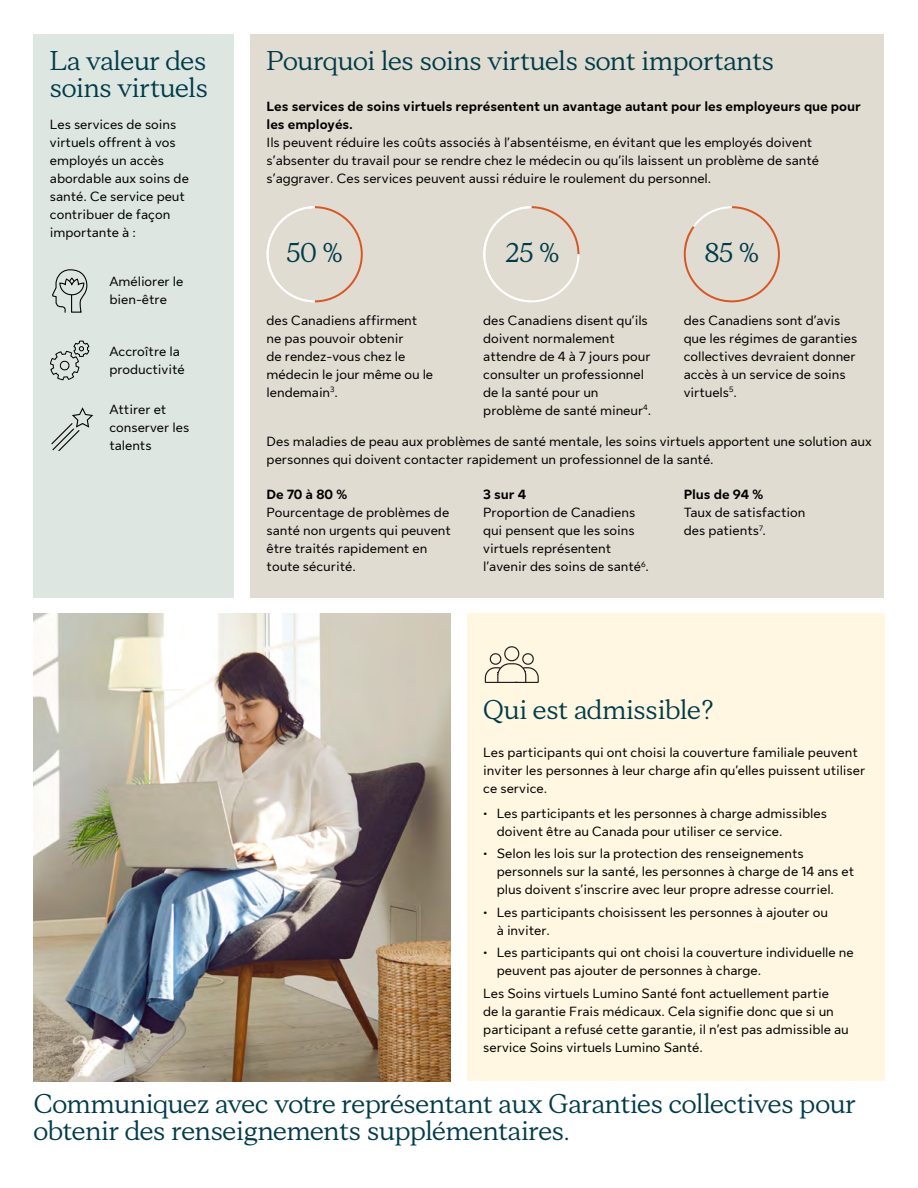
<style>
.page{position:relative;width:918px;height:1188px;background:#fff}
.page>*{position:absolute;margin:0;border:0;box-sizing:border-box;transform-origin:0 0}
.t1{font:27px/27px "Sun Life New Display";color:#003b49}
.t2{font:13.5px/18px "Sun Life New Text";color:#000}
.t3{font:700 13.5px/18px "Sun Life New Text";color:#000}
</style>
<div class="page">
<div style="left:34px;top:34px;width:200px;height:563px;background:#dee6e1"></div>
<svg style="left:52px;top:269px;width:36px;height:44px"></svg>
<div style="left:250px;top:34px;width:634px;height:563px;background:#e1dcd1"></div>
<svg style="left:50px;top:340px;width:40px;height:41px"></svg>
<svg style="left:267px;top:206px;width:96px;height:96px"></svg>
<svg style="left:51px;top:407px;width:42px;height:44px"></svg>
<svg style="left:483px;top:206px;width:96px;height:96px"></svg>
<svg style="left:684px;top:206px;width:96px;height:96px"></svg>
<div style="left:467px;top:614px;width:417px;height:467px;background:#fff7e1"></div>
<img style="left:34px;top:614px;width:417px;height:467px">
<svg style="left:485px;top:646px;width:54px;height:37px"></svg>
<h1 class="t1" style="left:50px;top:46px;width:160px">La valeur des soins virtuels</h1>
<p class="t2" style="left:50px;top:114px;width:140px">Les services de soins virtuels offrent à vos employés un accès abordable aux soins de santé. Ce service peut contribuer de façon importante à :</p>
<p class="t2" style="left:109px;top:271px;width:76px">Améliorer le bien-être</p>
<p class="t2" style="left:109px;top:342px;width:77px">Accroître la productivité</p>
<p class="t2" style="left:109px;top:400px;width:81px">Attirer et conserver les talents</p>
<h1 class="t1" style="left:267px;top:46px;width:509px">Pourquoi les soins virtuels sont importants</h1>
<p class="t3" style="left:267px;top:97px;width:596px">Les services de soins virtuels représentent un avantage autant pour les employeurs que pour les employés.</p>
<p class="t2" style="left:267px;top:133px;width:554px">Ils peuvent réduire les coûts associés à l’absentéisme, en évitant que les employés doivent s’absenter du travail pour se rendre chez le médecin ou qu’ils laissent un problème de santé s’aggraver. Ces services peuvent aussi réduire le roulement du personnel.</p>
<h1 class="t1" style="left:287px;top:238px;width:57px">50 %</h1>
<h1 class="t1" style="left:506px;top:238px;width:55px">25 %</h1>
<h1 class="t1" style="left:705px;top:238px;width:55px">85 %</h1>
<p class="t2" style="left:267px;top:310px;width:168px">des Canadiens affirment ne pas pouvoir obtenir<br>de rendez-vous chez le médecin le jour même ou le lendemain<sup>3</sup>.</p>
<p class="t2" style="left:684px;top:310px;width:175px">des Canadiens sont d’avis que les régimes de garanties collectives devraient donner accès à un service de soins virtuels<sup>5</sup>.</p>
<p class="t2" style="left:267px;top:431px;width:607px">Des maladies de peau aux problèmes de santé mentale, les soins virtuels apportent une solution aux personnes qui doivent contacter rapidement un professionnel de la santé.</p>
<p class="t3" style="left:267px;top:485px;width:82px">De 70 à 80 %</p>
<p class="t2" style="left:267px;top:503px;width:186px">Pourcentage de problèmes de santé non urgents qui peuvent être traités rapidement en toute sécurité.</p>
<p class="t2" style="left:483px;top:310px;width:169px">des Canadiens disent qu’ils doivent normalement attendre de 4 à 7 jours pour consulter un professionnel de la santé pour un problème de santé mineur<sup>4</sup>.</p>
<p class="t3" style="left:684px;top:485px;width:81px">Plus de 94 %</p>
<p class="t2" style="left:684px;top:503px;width:123px">Taux de satisfaction des patients<sup>7</sup>.</p>
<p class="t3" style="left:483px;top:485px;width:44px">3 sur 4</p>
<p class="t2" style="left:483px;top:503px;width:167px">Proportion de Canadiens qui pensent que les soins virtuels représentent l’avenir des soins de santé<sup>6</sup>.</p>
<h1 class="t1" style="left:483px;top:695px;width:233px">Qui est admissible?</h1>
<p class="t2" style="left:483px;top:743px;width:384px">Les participants qui ont choisi la couverture familiale peuvent inviter les personnes à leur charge afin qu’elles puissent utiliser ce service.</p>
<p class="t2" style="left:497px;top:804px;width:332px;text-indent:-14px">• Les participants et les personnes à charge admissibles doivent être au Canada pour utiliser ce service.</p>
<p class="t2" style="left:497px;top:844px;width:359px;text-indent:-14px">• Selon les lois sur la protection des renseignements personnels sur la santé, les personnes à charge de 14 ans et plus doivent s’inscrire avec leur propre adresse courriel.</p>
<p class="t2" style="left:497px;top:903px;width:333px;text-indent:-14px">• Les participants choisissent les personnes à ajouter ou à inviter.</p>
<p class="t2" style="left:497px;top:943px;width:358px;text-indent:-14px">• Les participants qui ont choisi la couverture individuelle ne peuvent pas ajouter de personnes à charge.</p>
<p class="t2" style="left:483px;top:984px;width:367px">Les Soins virtuels Lumino Santé font actuellement partie<br>de la garantie Frais médicaux. Cela signifie donc que si un participant a refusé cette garantie, il n’est pas admissible au service Soins virtuels Lumino Santé.</p>
<h1 class="t1" style="left:34px;top:1089px;width:823px">Communiquez avec votre représentant aux Garanties collectives pour obtenir des renseignements supplémentaires.</h1>
</div>
